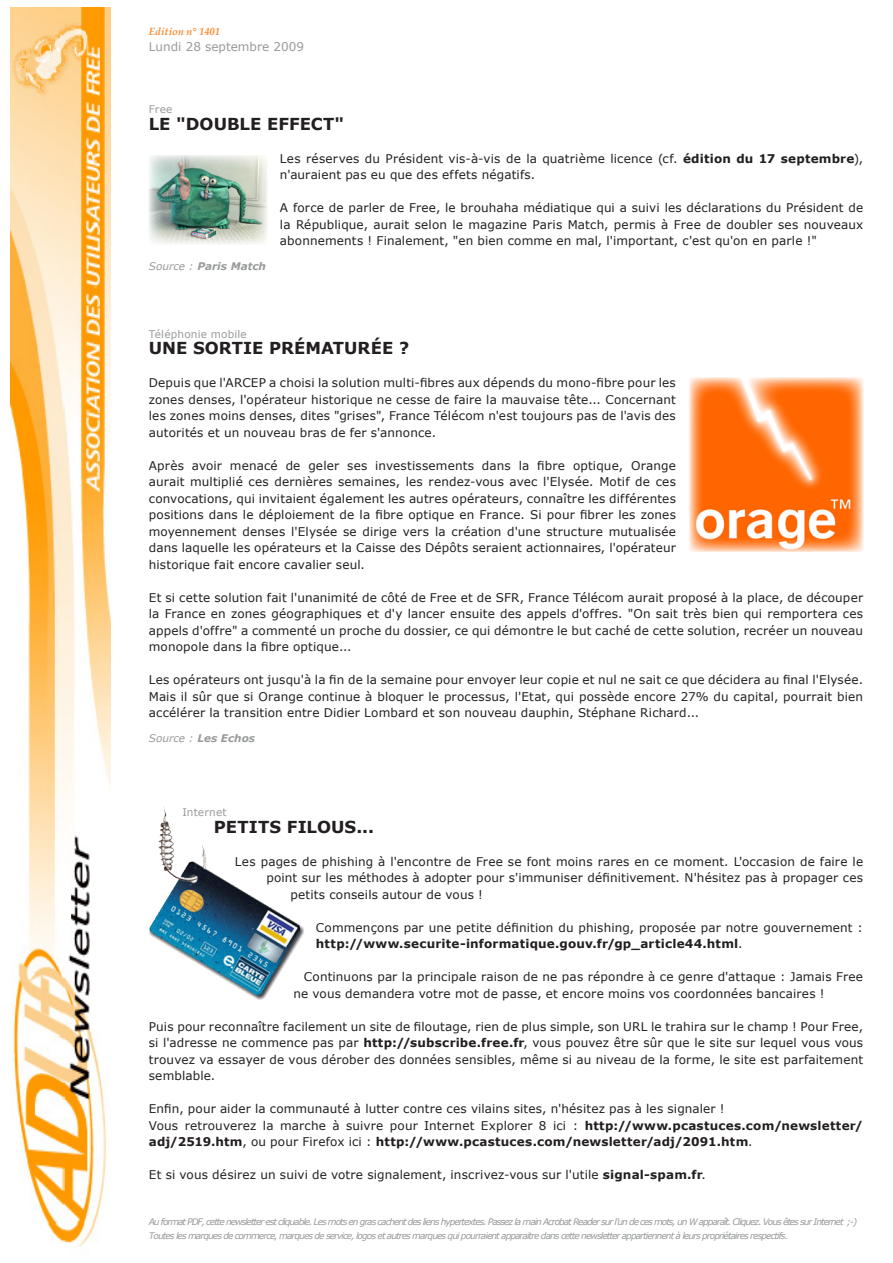
<style>
.page{position:relative;width:893px;height:1263px;background:#fff}
.page>*{position:absolute;margin:0;border:0;box-sizing:border-box;transform-origin:0 0}
.t1{font:700 16.5px "Verdana";color:#231f20}
.t2{font:12px/16.5px "Verdana";letter-spacing:.01em;color:#231f20;text-align:justify}
.t3{font:700 12px/16.5px "Verdana";letter-spacing:.02em;color:#231f20}
.t4{font:12px "Verdana";color:#97999b}
.t5{font:italic 700 10.5px "Verdana";color:#97999b}
.t6{font:10.5px "Verdana";letter-spacing:.015em;color:#97999b}
.t7{font:italic 700 10.5px "Palatino Linotype";color:#f88b33}
.t8{font:italic 9px "Verdana";letter-spacing:-.1em;color:#97999b}
.s1{font-weight:700}
.s2{font-weight:400}
</style>
<div class="page">
<img style="left:11px;top:8px;width:100px;height:1239px">
<img style="left:149px;top:155px;width:118px;height:89px">
<img style="left:689px;top:377px;width:174px;height:175px">
<img style="left:149px;top:807px;width:155px;height:193px">
<p class="t7" style="left:149px;top:24px;width:73px">Edition n° 1401</p>
<p class="t4" style="left:149px;top:39px;width:157px">Lundi 28 septembre 2009</p>
<p class="t6" style="left:149px;top:103px;width:25px">Free</p>
<p class="t1" style="left:149px;top:113px;width:197px">LE "DOUBLE EFFECT"</p>
<p class="t2" style="left:280px;top:150px;width:585px">Les réserves du Président vis-à-vis de la quatrième licence (cf. <span class="s1">édition du 17 septembre</span>), n'auraient pas eu que des effets négatifs.</p>
<p class="t2" style="left:280px;top:199px;width:585px">A force de parler de Free, le brouhaha médiatique qui a suivi les déclarations du Président de la République, aurait selon le magazine Paris Match, permis à Free de doubler ses nouveaux abonnements ! Finalement, "en bien comme en mal, l'important, c'est qu'on en parle !"</p>
<p class="t5" style="left:149px;top:259px;width:119px"><span class="s2">Source :</span> Paris Match</p>
<p class="t6" style="left:149px;top:327px;width:99px">Téléphonie mobile</p>
<p class="t1" style="left:149px;top:338px;width:262px">UNE SORTIE PRéMATURéE ?</p>
<p class="t2" style="left:149px;top:374px;width:529px">Depuis que l'ARCEP a choisi la solution multi-fibres aux dépends du mono-fibre pour les zones denses, l'opérateur historique ne cesse de faire la mauvaise tête... Concernant les zones moins denses, dites "grises", France Télécom n'est toujours pas de l'avis des autorités et un nouveau bras de fer s'annonce.</p>
<p class="t2" style="left:149px;top:457px;width:529px">Après avoir menacé de geler ses investissements dans la fibre optique, Orange aurait multiplié ces dernières semaines, les rendez-vous avec l'Elysée. Motif de ces convocations, qui invitaient également les autres opérateurs, connaître les différentes positions dans le déploiement de la fibre optique en France. Si pour fibrer les zones moyennement denses l'Elysée se dirige vers la création d'une structure mutualisée dans laquelle les opérateurs et la Caisse des Dépôts seraient actionnaires, l'opérateur historique fait encore cavalier seul.</p>
<p class="t2" style="left:149px;top:589px;width:716px">Et si cette solution fait l'unanimité de côté de Free et de SFR, France Télécom aurait proposé à la place, de découper la France en zones géographiques et d'y lancer ensuite des appels d'offres. "On sait très bien qui remportera ces appels d'offre" a commenté un proche du dossier, ce qui démontre le but caché de cette solution, recréer un nouveau monopole dans la fibre optique...</p>
<p class="t2" style="left:149px;top:671px;width:716px">Les opérateurs ont jusqu'à la fin de la semaine pour envoyer leur copie et nul ne sait ce que décidera au final l'Elysée.<br>Mais il sûr que si Orange continue à bloquer le processus, l'Etat, qui possède encore 27% du capital, pourrait bien accélérer la transition entre Didier Lombard et son nouveau dauphin, Stéphane Richard...</p>
<p class="t5" style="left:149px;top:731px;width:108px"><span class="s2">Source :</span> Les Echos</p>
<p class="t6" style="left:182px;top:805px;width:46px">Internet</p>
<p class="t1" style="left:214px;top:816px;width:162px">PETITS FILOUS...</p>
<p class="t2" style="left:235px;top:852px;width:630px">Les pages de phishing à l'encontre de Free se font moins rares en ce moment. L'occasion de faire le</p>
<p class="t2" style="left:266px;top:869px;width:598px">point sur les méthodes à adopter pour s'immuniser définitivement. N'hésitez pas à propager ces</p>
<p class="t2" style="left:290px;top:885px;width:194px">petits conseils autour de vous !</p>
<p class="t2" style="left:316px;top:918px;width:549px">Commençons par une petite définition du phishing, proposée par notre gouvernement : <span class="s1">http://www.securite-informatique.gouv.fr/gp_article44.html</span>.</p>
<p class="t2" style="left:293px;top:968px;width:571px;text-indent:10px">Continuons par la principale raison de ne pas répondre à ce genre d'attaque : Jamais Free ne vous demandera votre mot de passe, et encore moins vos coordonnées bancaires !</p>
<p class="t2" style="left:149px;top:1017px;width:716px">Puis pour reconnaître facilement un site de filoutage, rien de plus simple, son URL le trahira sur le champ ! Pour Free, si l'adresse ne commence pas par <span class="s1">http://subscribe.free.fr</span>, vous pouvez être sûr que le site sur lequel vous vous trouvez va essayer de vous dérober des données sensibles, même si au niveau de la forme, le site est parfaitement semblable.</p>
<p class="t2" style="left:149px;top:1100px;width:577px">Enfin, pour aider la communauté à lutter contre ces vilains sites, n'hésitez pas à les signaler !</p>
<p class="t3" style="left:149px;top:1116px;width:716px"><span class="s2">Vous retrouverez la marche à suivre pour Internet Explorer 8 ici :</span> http://www.pcastuces.com/newsletter/ adj/2519.htm<span class="s2">, ou pour Firefox ici :</span> http://www.pcastuces.com/newsletter/adj/2091.htm<span class="s2">.</span></p>
<p class="t2" style="left:149px;top:1166px;width:559px">Et si vous désirez un suivi de votre signalement, inscrivez-vous sur l'utile <span class="s1">signal-spam.fr</span>.</p>
<p class="t8" style="left:149px;top:1216px;width:710px">Au format PDF, cette newsletter est cliquable. Les mots en gras cachent des liens hypertextes. Passez la main Acrobat Reader sur l’un de ces mots, un W apparaît. Cliquez. Vous êtes sur Internet ;-)</p>
<p class="t8" style="left:149px;top:1230px;width:641px">Toutes les marques de commerce, marques de service, logos et autres marques qui pourraient apparaitre dans cette newsletter appartiennent à leurs propriétaires respectifs.</p>
</div>
